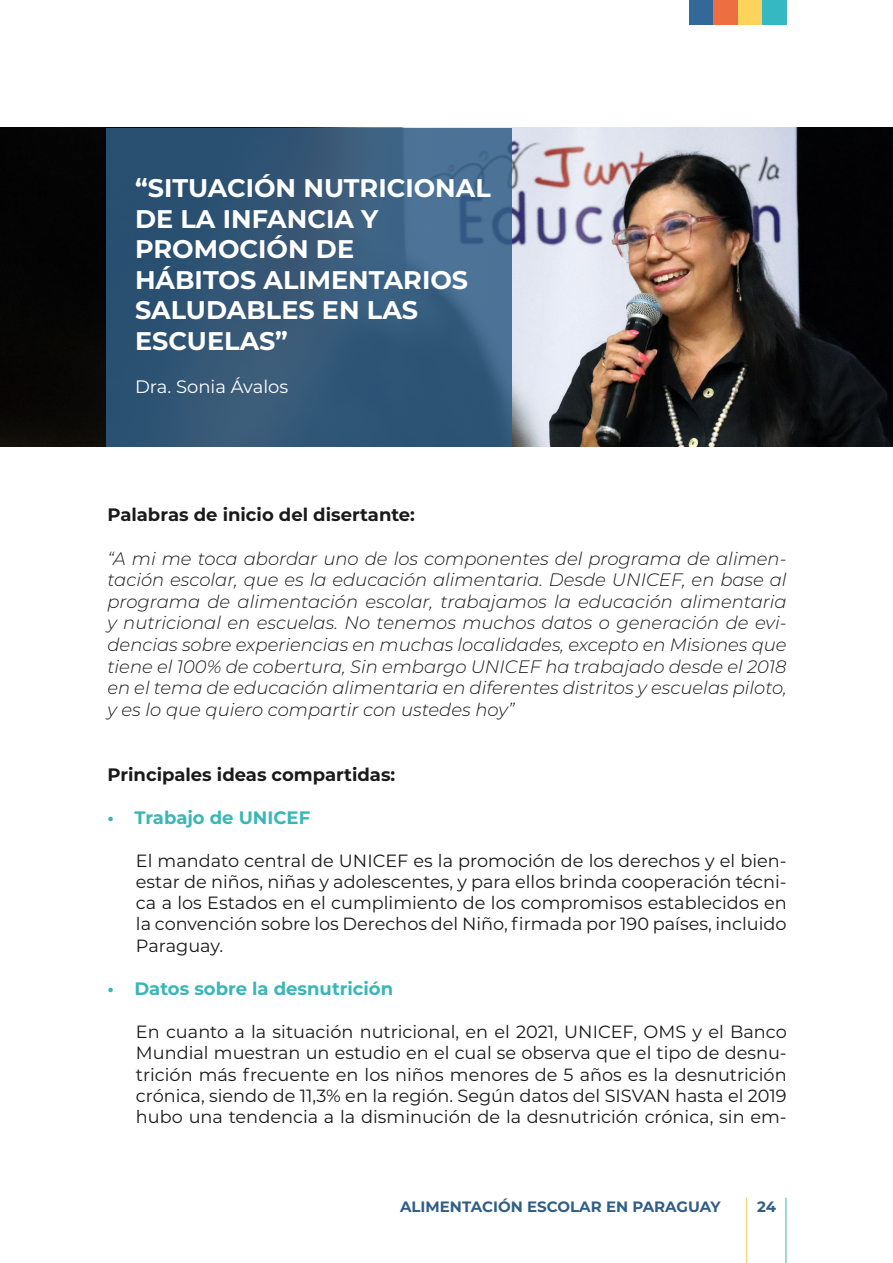
<style>
.page{position:relative;width:893px;height:1263px;background:#fff}
.page>*{position:absolute;margin:0;border:0;box-sizing:border-box;transform-origin:0 0}
.t1{font:700 25.5px/30.6px "Montserrat";color:#fff}
.t2{font:italic 300 18px/21.6px "Montserrat";color:#1a1a1a;text-align:justify}
.t3{font:700 18px "Montserrat";color:#1a1a1a}
.t4{font:700 18px "Montserrat";color:#37b7b7}
.t5{font:18px "Montserrat";color:#fff}
.t6{font:17.7px/21.3px "Montserrat";color:#1a1a1a;text-align:justify}
.t7{font:700 15px "Montserrat";color:#305e86}
</style>
<div class="page">
<div style="left:689px;top:0;width:24px;height:24px;background:#336999"></div>
<div style="left:713px;top:0;width:25px;height:24px;background:#ed6e40"></div>
<div style="left:738px;top:0;width:24px;height:24px;background:#fcd45c"></div>
<div style="left:762px;top:0;width:25px;height:24px;background:#36b8c2"></div>
<hr style="left:785px;top:1197px;width:1px;height:66px;background:#37b7b7">
<hr style="left:746px;top:1197px;width:1px;height:66px;background:#f7ce66">
<img style="left:0;top:128px;width:893px;height:318px">
<svg style="left:106px;top:128px;width:406px;height:318px;background:#355a7b"></svg>
<h1 class="t1" style="left:135px;top:171px;width:357px">“SITUACIÓN NUTRICIONAL<br>DE LA INFANCIA Y<br>PROMOCIÓN DE<br>HÁBITOS ALIMENTARIOS<br>SALUDABLES EN LAS<br>ESCUELAS”</h1>
<p class="t5" style="left:135px;top:374px;width:155px">Dra. Sonia Ávalos</p>
<p class="t3" style="left:107px;top:502px;width:309px">Palabras de inicio del disertante:</p>
<p class="t2" style="left:107px;top:547px;width:681px">“A mi me toca abordar uno de los componentes del programa de alimen&shy;tación escolar, que es la educación alimentaria. Desde UNICEF, en base al programa de alimentación escolar, trabajamos la educación alimentaria y nutricional en escuelas. No tenemos muchos datos o generación de evi&shy;dencias sobre experiencias en muchas localidades, excepto en Misiones que tiene el 100% de cobertura, Sin embargo UNICEF ha trabajado desde el 2018 en el tema de educación alimentaria en diferentes distritos y escuelas piloto, y es lo que quiero compartir con ustedes hoy”</p>
<p class="t3" style="left:107px;top:761px;width:289px">Principales ideas compartidas:</p>
<p class="t4" style="left:107px;top:804px;width:204px">• Trabajo de UNICEF</p>
<p class="t6" style="left:136px;top:849px;width:652px">El mandato central de UNICEF es la promoción de los derechos y el bien&shy;estar de niños, niñas y adolescentes, y para ellos brinda cooperación técni&shy;ca a los Estados en el cumplimiento de los compromisos establecidos en la convención sobre los Derechos del Niño, firmada por 190 países, incluido Paraguay.</p>
<p class="t4" style="left:107px;top:976px;width:287px">• Datos sobre la desnutrición</p>
<p class="t6" style="left:136px;top:1020px;width:652px">En cuanto a la situación nutricional, en el 2021, UNICEF, OMS y el Banco Mundial muestran un estudio en el cual se observa que el tipo de desnu&shy;trición más frecuente en los niños menores de 5 años es la desnutrición crónica, siendo de 11,3% en la región. Según datos del SISVAN hasta el 2019 hubo una tendencia a la disminución de la desnutrición crónica, sin em-</p>
<p class="t7" style="left:400px;top:1196px;width:322px">ALIMENTACIÓN ESCOLAR EN PARAGUAY</p>
<p class="t7" style="left:757px;top:1196px;width:21px">24</p>
</div>
